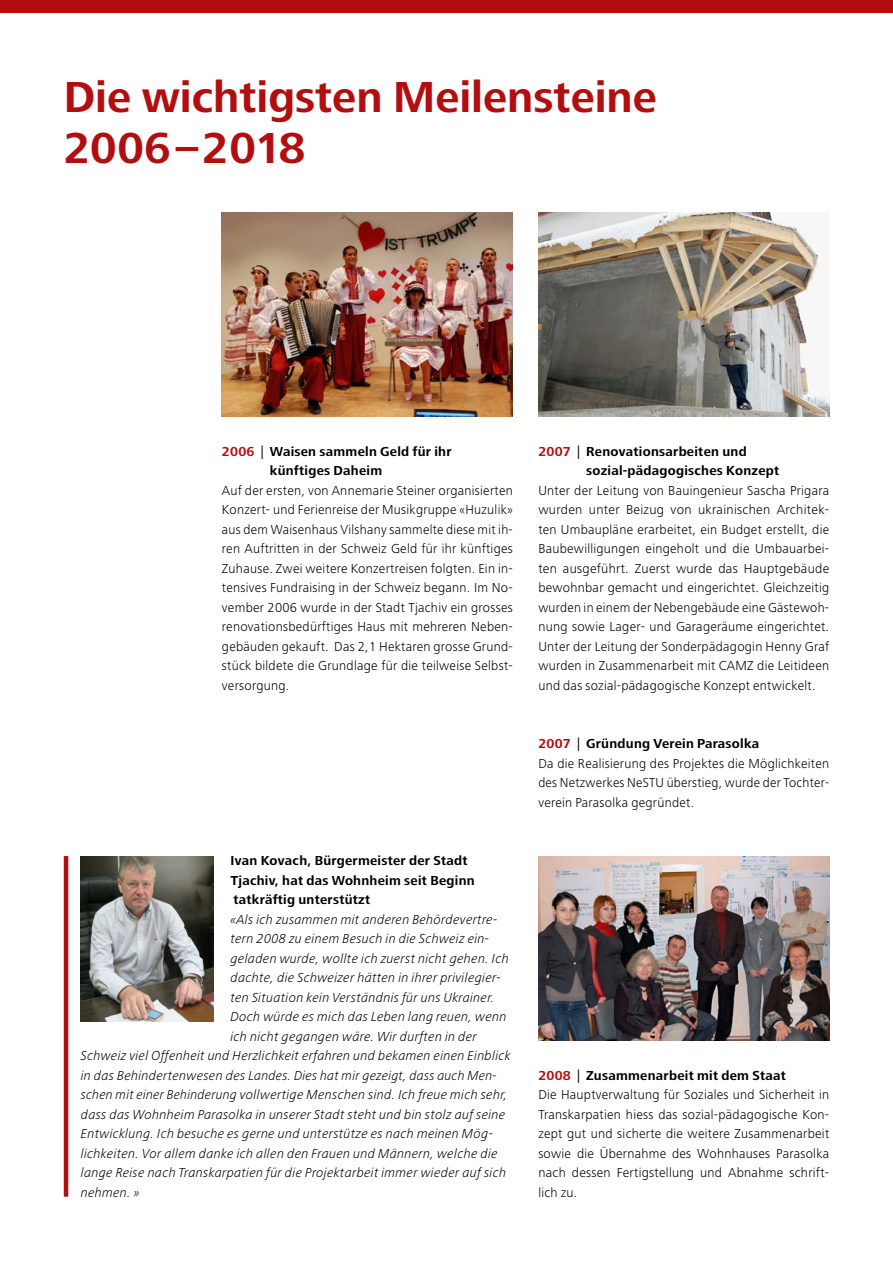
<style>
.page{position:relative;width:893px;height:1263px;background:#fff}
.page>*{position:absolute;margin:0;border:0;box-sizing:border-box;transform-origin:0 0}
.t1{font:700 45px/51px "Frutiger Next LT";color:#b20e10}
.t2{font:300 13.5px/19.5px "Frutiger Next LT";letter-spacing:.02em;color:#000;text-align:justify}
.t3{font:italic 300 13.5px "Frutiger Next LT";letter-spacing:.02em;color:#000}
.t4{font:700 13.5px/19.5px "Frutiger Next LT";letter-spacing:.02em;color:#000}
.s1{color:#b20e10}
.s2{font-weight:400}
.s3{font-weight:700;color:#b20e10}
.s4{font-weight:700}
</style>
<div class="page">
<img style="left:222px;top:213px;width:291px;height:204px">
<img style="left:538px;top:212px;width:291px;height:205px">
<img style="left:538px;top:856px;width:291px;height:185px">
<div style="left:0;top:0;width:893px;height:13px;background:#b20e10"></div>
<hr style="left:64px;top:856px;width:4px;height:341px;background:#b20e10">
<img style="left:81px;top:856px;width:132px;height:165px">
<h1 class="t1" style="left:64px;top:72px;width:595px">Die wichtigsten Meilensteine<br>2006–2018</h1>
<p class="t4" style="left:270px;top:441px;width:183px;text-indent:-48px"><span class="s1">2006</span> <span class="s2">|</span> Waisen sammeln Geld für ihr künftiges Daheim</p>
<p class="t2" style="left:222px;top:480px;width:292px">Auf der ersten, von Annemarie Steiner organisierten Konzert- und Ferienreise der Musikgruppe «Huzulik» aus dem Waisenhaus Vilshany sammelte diese mit ih&shy;ren Auftritten in der Schweiz Geld für ihr künftiges Zuhause. Zwei weitere Konzertreisen folgten. Ein in&shy;tensives Fundraising in der Schweiz begann. Im No&shy;vember 2006 wurde in der Stadt Tjachiv ein grosses renovationsbedürftiges Haus mit mehreren Neben&shy;gebäuden gekauft. Das 2,1 Hektaren grosse Grund&shy;stück bildete die Grundlage für die teilweise Selbst&shy;versorgung.</p>
<p class="t4" style="left:230px;top:851px;width:246px">Ivan Kovach, Bürgermeister der Stadt<br>Tjachiv, hat das Wohnheim seit Beginn tatkräftig unterstützt</p>
<p class="t3" style="left:230px;top:912px;width:268px">«Als ich zusammen mit anderen Behördevertre-</p>
<p class="t3" style="left:230px;top:931px;width:259px">tern 2008 zu einem Besuch in die Schweiz ein-</p>
<p class="t3" style="left:230px;top:951px;width:280px">geladen wurde, wollte ich zuerst nicht gehen. Ich</p>
<p class="t3" style="left:230px;top:970px;width:272px">dachte, die Schweizer hätten in ihrer privilegier-</p>
<p class="t3" style="left:230px;top:990px;width:266px">ten Situation kein Verständnis für uns Ukrainer.</p>
<p class="t3" style="left:230px;top:1009px;width:277px">Doch würde es mich das Leben lang reuen, wenn</p>
<p class="t3" style="left:230px;top:1029px;width:248px">ich nicht gegangen wäre. Wir durften in der</p>
<p class="t3" style="left:81px;top:1048px;width:431px">Schweiz viel Offenheit und Herzlichkeit erfahren und bekamen einen Einblick</p>
<p class="t3" style="left:81px;top:1068px;width:417px">in das Behindertenwesen des Landes. Dies hat mir gezeigt, dass auch Men-</p>
<p class="t3" style="left:81px;top:1087px;width:428px">schen mit einer Behinderung vollwertige Menschen sind. Ich freue mich sehr,</p>
<p class="t3" style="left:81px;top:1107px;width:426px">dass das Wohnheim Parasolka in unserer Stadt steht und bin stolz auf seine</p>
<p class="t3" style="left:81px;top:1126px;width:414px">Entwicklung. Ich besuche es gerne und unterstütze es nach meinen Mög-</p>
<p class="t3" style="left:81px;top:1146px;width:418px">lichkeiten. Vor allem danke ich allen den Frauen und Männern, welche die</p>
<p class="t3" style="left:81px;top:1165px;width:427px">lange Reise nach Transkarpatien für die Projektarbeit immer wieder auf sich</p>
<p class="t3" style="left:81px;top:1185px;width:60px">nehmen. »</p>
<p class="t4" style="left:586px;top:441px;width:195px;text-indent:-48px"><span class="s1">2007</span> <span class="s2">|</span> Renovationsarbeiten und sozial-pädagogisches Konzept</p>
<p class="t2" style="left:538px;top:480px;width:292px">Unter der Leitung von Bauingenieur Sascha Prigara wurden unter Beizug von ukrainischen Architek&shy;ten Umbaupläne erarbeitet, ein Budget erstellt, die Baubewilligungen eingeholt und die Umbauarbei&shy;ten ausgeführt. Zuerst wurde das Hauptgebäude bewohnbar gemacht und eingerichtet. Gleichzeitig wurden in einem der Nebengebäude eine Gästewoh&shy;nung sowie Lager- und Garageräume eingerichtet.<br>Unter der Leitung der Sonderpädagogin Henny Graf wurden in Zusammenarbeit mit CAMZ die Leitideen und das sozial-pädagogische Konzept entwickelt.</p>
<p class="t2" style="left:538px;top:734px;width:292px;text-align:left"><span class="s3">2007</span> <span class="s2">|</span> <span class="s4">Gründung Verein Parasolka<br></span>Da die Realisierung des Projektes die Möglichkeiten des Netzwerkes NeSTU überstieg, wurde der Tochter&shy;verein Parasolka gegründet.</p>
<p class="t2" style="left:538px;top:1065px;width:292px;text-align:left"><span class="s3">2008</span> <span class="s2">|</span> <span class="s4">Zusammenarbeit mit dem Staat<br></span>Die Hauptverwaltung für Soziales und Sicherheit in Transkarpatien hiess das sozial-pädagogische Kon&shy;zept gut und sicherte die weitere Zusammenarbeit sowie die Übernahme des Wohnhauses Parasolka nach dessen Fertigstellung und Abnahme schrift&shy;lich zu.</p>
</div>
